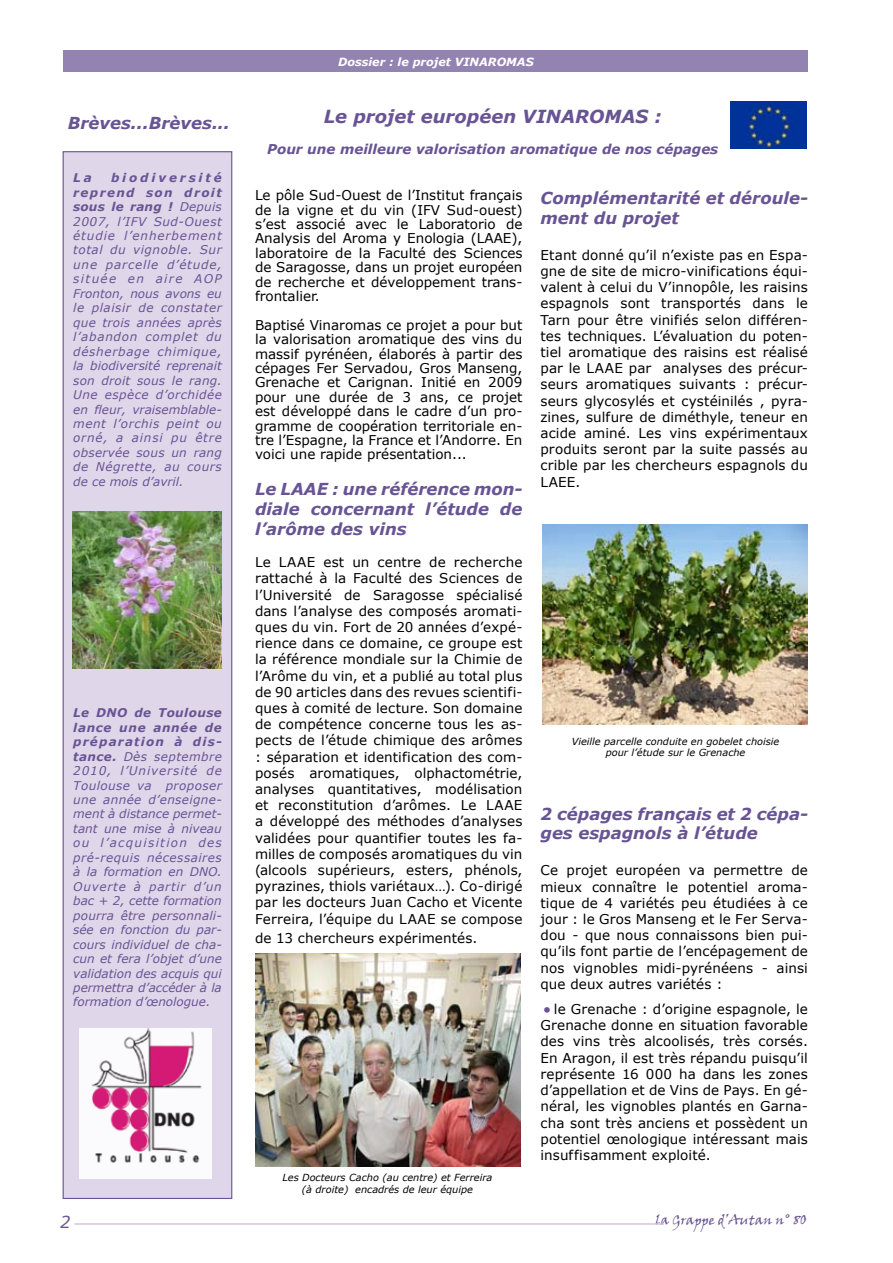
<style>
.page{position:relative;width:893px;height:1263px;background:#fff}
.page>*{position:absolute;margin:0;border:0;box-sizing:border-box;transform-origin:0 0}
.t1{font:italic 700 18px "Verdana";color:#685494}
.t2{font:italic 700 16.5px/19.8px "Verdana";color:#685494}
.t3{font:italic 16.5px "Verdana";color:#685494}
.t4{font:13.5px/16.2px "Verdana";letter-spacing:.005em;color:#000;text-align:justify}
.t5{font:italic 700 13.5px "Verdana";color:#685494}
.t6{font:13.5px "Viner Hand ITC";color:#685494}
.t7{font:italic 12px/14.4px "Verdana";color:#685494;text-align:justify}
.t8{font:italic 700 12px "Verdana";color:#685494}
.t9{font:italic 700 11.25px "Verdana";color:#fff}
.t10{font:italic 9.75px/11.7px "Verdana";color:#000;text-align:center}
.s1{font-weight:700}
.s2{font-family:"Comic Sans MS";font-weight:700;font-size:21px;color:#685494}
</style>
<div class="page">
<div style="left:62px;top:151px;width:171px;height:1048px;background:#dfd6e9"></div>
<hr style="left:74px;top:1223px;width:590px;height:2px;background:#d2c5df">
<div style="left:64px;top:51px;width:744px;height:21px;background:#9283b3"></div>
<img style="left:730px;top:102px;width:77px;height:47px">
<img style="left:72px;top:511px;width:150px;height:158px">
<img style="left:255px;top:953px;width:266px;height:213px">
<img style="left:79px;top:1028px;width:133px;height:150px">
<img style="left:542px;top:525px;width:266px;height:199px">
<p class="t2" style="left:68px;top:113px;width:164px">Brèves...Brèves...</p>
<p class="t7" style="left:73px;top:170px;width:150px;text-indent:38px"><span class="s1">biodiversité reprend son droit sous le rang !</span> Depuis 2007, l’IFV Sud-Ouest étudie l’enherbement total du vignoble. Sur une parcelle d’étude, située en aire AOP Fronton, nous avons eu le plaisir de constater que trois années après l’abandon complet du désherbage chimique, la biodiversité reprenait son droit sous le rang.<br>Une espèce d’orchidée en fleur, vraisemblable&shy;ment l’orchis peint ou orné, a ainsi pu être observée sous un rang de Négrette, au cours de ce mois d’avril.</p>
<p class="t8" style="left:73px;top:170px;width:20px">La</p>
<p class="t7" style="left:73px;top:705px;width:150px"><span class="s1">Le DNO de Toulouse lance une année de préparation à dis&shy;tance.</span> Dès septembre 2010, l’Université de Toulouse va proposer une année d’enseigne&shy;ment à distance permet&shy;tant une mise à niveau ou l’acquisition des pré-requis nécessaires à la formation en DNO.<br>Ouverte à partir d’un bac + 2, cette formation pourra être personnali&shy;sée en fonction du par&shy;cours individuel de cha&shy;cun et fera l’objet d’une validation des acquis qui permettra d’accéder à la formation d’œnologue.</p>
<p class="t9" style="left:338px;top:54px;width:197px">Dossier : le projet VINAROMAS</p>
<h1 class="t1" style="left:324px;top:105px;width:339px">Le projet européen VINAROMAS :</h1>
<p class="t5" style="left:267px;top:140px;width:453px">Pour une meilleure valorisation aromatique de nos cépages</p>
<p class="t4" style="left:255px;top:188px;width:269px;line-height:14.4px">Le pôle Sud-Ouest de l’Institut français de la vigne et du vin (IFV Sud-ouest) s’est associé avec le Laboratorio de Analysis del Aroma y Enologia (LAAE), laboratoire de la Faculté des Sciences de Saragosse, dans un projet européen de recherche et développement trans&shy;frontalier.</p>
<p class="t4" style="left:255px;top:317px;width:269px;line-height:14.4px">Baptisé Vinaromas ce projet a pour but la valorisation aromatique des vins du massif pyrénéen, élaborés à partir des cépages Fer Servadou, Gros Manseng, Grenache et Carignan. Initié en 2009 pour une durée de 3 ans, ce projet est développé dans le cadre d’un pro&shy;gramme de coopération territoriale en&shy;tre l’Espagne, la France et l’Andorre. En voici une rapide présentation...</p>
<p class="t2" style="left:255px;top:479px;width:269px;text-align:justify">Le LAAE : une référence mon&shy;diale concernant l’étude de l’arôme des vins</p>
<p class="t4" style="left:255px;top:554px;width:269px">Le LAAE est un centre de recherche rattaché à la Faculté des Sciences de l’Université de Saragosse spécialisé dans l’analyse des composés aromati&shy;ques du vin. Fort de 20 années d’expé&shy;rience dans ce domaine, ce groupe est la référence mondiale sur la Chimie de l’Arôme du vin, et a publié au total plus de 90 articles dans des revues scientifi&shy;ques à comité de lecture. Son domaine de compétence concerne tous les as&shy;pects de l’étude chimique des arômes : séparation et identification des com&shy;posés aromatiques, olphactométrie, analyses quantitatives, modélisation et reconstitution d’arômes. Le LAAE a développé des méthodes d’analyses validées pour quantifier toutes les fa&shy;milles de composés aromatiques du vin (alcools supérieurs, esters, phénols, pyrazines, thiols variétaux…). Co-dirigé par les docteurs Juan Cacho et Vicente Ferreira, l’équipe du LAAE se compose</p>
<p class="t4" style="left:255px;top:930px;width:224px">de 13 chercheurs expérimentés.</p>
<p class="t10" style="left:282px;top:1171px;width:211px">Les Docteurs Cacho (au centre) et Ferreira (à droite) encadrés de leur équipe</p>
<p class="t2" style="left:540px;top:188px;width:269px">Complémentarité et déroule&shy;ment du projet</p>
<p class="t4" style="left:540px;top:246px;width:269px">Etant donné qu’il n’existe pas en Espa&shy;gne de site de micro-vinifications équi&shy;valent à celui du V’innopôle, les raisins espagnols sont transportés dans le Tarn pour être vinifiés selon différen&shy;tes techniques. L’évaluation du poten&shy;tiel aromatique des raisins est réalisé par le LAAE par analyses des précur&shy;seurs aromatiques suivants : précur&shy;seurs glycosylés et cystéinilés , pyra&shy;zines, sulfure de diméthyle, teneur en acide aminé. Les vins expérimentaux produits seront par la suite passés au crible par les chercheurs espagnols du LAEE.</p>
<p class="t10" style="left:572px;top:735px;width:209px">Vieille parcelle conduite en gobelet choisie pour l’étude sur le Grenache</p>
<p class="t2" style="left:540px;top:803px;width:269px">2 cépages français et 2 cépa&shy;ges espagnols à l’étude</p>
<p class="t4" style="left:540px;top:862px;width:269px">Ce projet européen va permettre de mieux connaître le potentiel aroma&shy;tique de 4 variétés peu étudiées à ce jour : le Gros Manseng et le Fer Serva&shy;dou - que nous connaissons bien pui&shy;qu’ils font partie de l’encépagement de nos vignobles midi-pyrénéens - ainsi que deux autres variétés :</p>
<p class="t4" style="left:540px;top:1001px;width:269px"><span class="s2">●</span>le Grenache : d’origine espagnole, le Grenache donne en situation favorable des vins très alcoolisés, très corsés.<br>En Aragon, il est très répandu puisqu’il représente 16 000 ha dans les zones d’appellation et de Vins de Pays. En gé&shy;néral, les vignobles plantés en Garna&shy;cha sont très anciens et possèdent un potentiel œnologique intéressant mais insuffisamment exploité.</p>
<p class="t3" style="left:60px;top:1211px;width:12px">2</p>
<p class="t6" style="left:655px;top:1211px;width:152px">la Grappe d’Autan n° 80</p>
</div>
